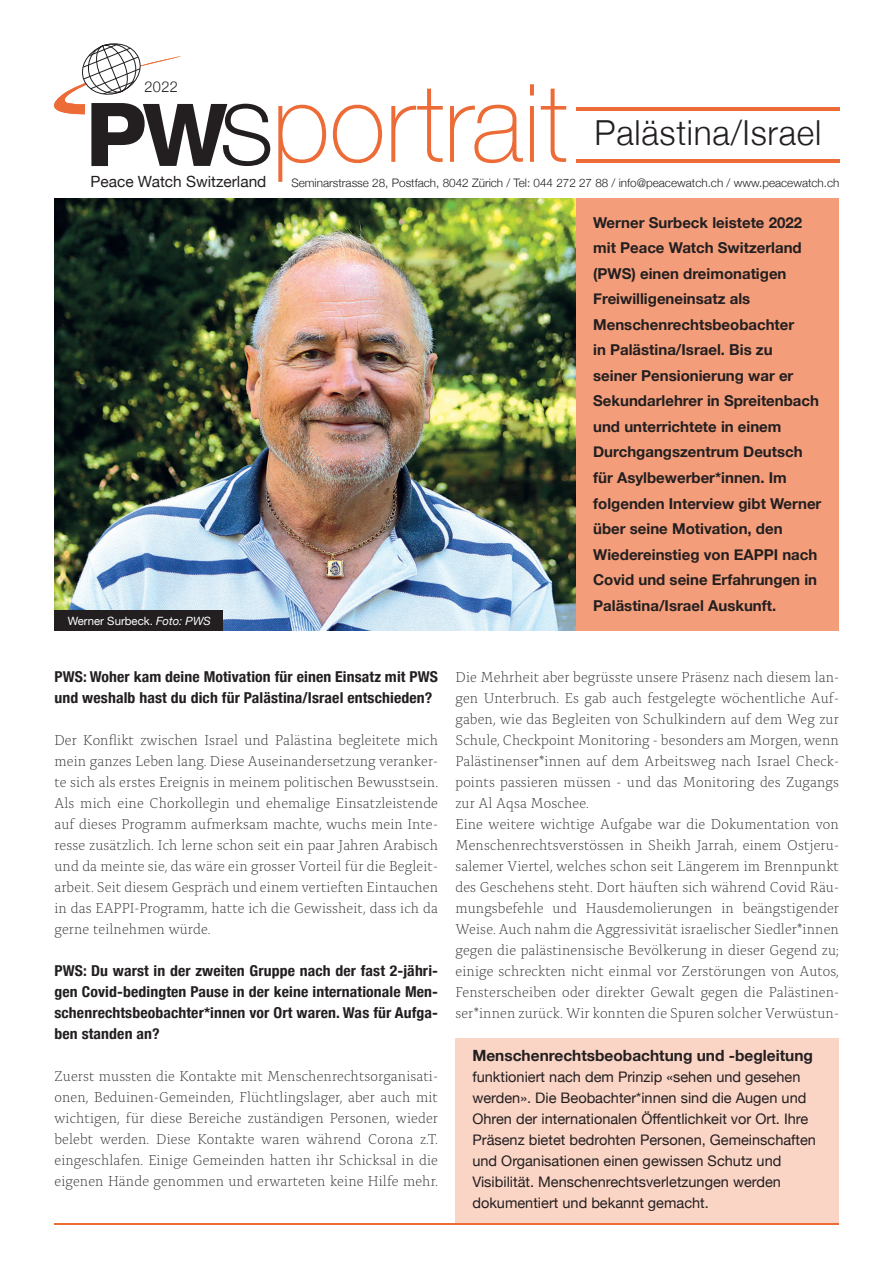
<style>
.page{position:relative;width:893px;height:1263px;background:#fff}
.page>*{position:absolute;margin:0;border:0;box-sizing:border-box;transform-origin:0 0}
.Mengensatz{font:100 108.6px "Helvetica Neue";color:#ed6b36;scale:.96 1}
.Mengensatz-2{font:300 34.5px "Helvetica Neue";letter-spacing:.02em;color:#231f20}
.Mengensatz-3{font:700 15.45px "Helvetica Neue";color:#231f20}
.Mengensatz-4{font:15.45px "Helvetica Neue";color:#231f20}
.Mengensatz-5{font:300 15px/21px "Alda OTCEV";letter-spacing:.005em;color:#231f20;text-align:justify;scale:.96 1}
.Mengensatz-6{font:700 15px/25.5px "Helvetica Neue";color:#231f20}
.Mengensatz-7{font:700 condensed 15px/21px "Helvetica Neue";letter-spacing:.005em;color:#231f20;scale:1.05 1}
.Mengensatz-8{font:300 15px "Helvetica Neue";color:#231f20}
.Mengensatz-9{font:14.55px/21px "Helvetica Neue";color:#231f20}
.Mengensatz-10{font:300 11.7px "Helvetica Neue";color:#231f20}
.Mengensatz-11{font:11.4px "Helvetica Neue";color:#fff}
.s1{font-style:italic}
</style>
<div class="page">
<img style="left:54px;top:198px;width:522px;height:432px">
<div style="left:54px;top:610px;width:168px;height:20px;background:#231f20"></div>
<svg style="left:54px;top:43px;width:216px;height:123px"></svg>
<hr style="left:576px;top:160px;width:264px;height:3px;background:#ed6b36">
<hr style="left:576px;top:107px;width:264px;height:3px;background:#ed6b36">
<div style="left:576px;top:198px;width:263px;height:432px;background:#f39d7a"></div>
<div style="left:455px;top:1037px;width:384px;height:186px;background:#fad4c5"></div>
<hr style="left:55px;top:1223px;width:784px;height:2px;background:#ed6b36">
<p class="Mengensatz-8" style="left:145px;top:75px;width:35px">2022</p>
<p class="Mengensatz" style="left:272px;top:41px;width:310px">portrait</p>
<p class="Mengensatz-2" style="left:594px;top:105px;width:228px">Palästina/Israel</p>
<p class="Mengensatz-4" style="left:90px;top:171px;width:177px">Peace Watch Switzerland</p>
<p class="Mengensatz-10" style="left:291px;top:174px;width:550px">Seminarstrasse 28, Postfach, 8042 Zürich / Tel: 044 272 27 88 / info@peacewatch.ch / www.peacewatch.ch</p>
<p class="Mengensatz-6" style="left:593px;top:210px;width:230px">Werner Surbeck leistete 2022 mit Peace Watch Switzerland (PWS) einen dreimonatigen<br>Freiwilligeneinsatz als<br>Menschenrechtsbeobachter<br>in Palästina/Israel. Bis zu<br>seiner Pensionierung war er<br>Sekundarlehrer in Spreitenbach und unterrichtete in einem<br>Durchgangszentrum Deutsch für Asylbewerber*innen. Im folgenden Interview gibt Werner über seine Motivation, den<br>Wiedereinstieg von EAPPI nach<br>Covid und seine Erfahrungen in<br>Palästina/Israel Auskunft.</p>
<p class="Mengensatz-11" style="left:68px;top:612px;width:145px">Werner Surbeck. <span class="s1">Foto: PWS</span></p>
<p class="Mengensatz-7" style="left:54px;top:665px;width:367px">PWS: Woher kam deine Motivation für einen Einsatz mit PWS und weshalb hast du dich für Palästina/Israel entschieden?</p>
<p class="Mengensatz-5" style="left:54px;top:729px;width:401px">Der Konflikt zwischen Israel und Palästina begleitete mich mein ganzes Leben lang. Diese Auseinandersetzung veranker&shy;te sich als erstes Ereignis in meinem politischen Bewusstsein.<br>Als mich eine Chorkollegin und ehemalige Einsatzleistende auf dieses Programm aufmerksam machte, wuchs mein Inte&shy;resse zusätzlich. Ich lerne schon seit ein paar Jahren Arabisch und da meinte sie, das wäre ein grosser Vorteil für die Begleit&shy;arbeit. Seit diesem Gespräch und einem vertieften Eintauchen in das EAPPI-Programm, hatte ich die Gewissheit, dass ich da gerne teilnehmen würde.</p>
<p class="Mengensatz-7" style="left:54px;top:959px;width:367px;text-align:justify">PWS: Du warst in der zweiten Gruppe nach der fast 2-jähri&shy;gen Covid-bedingten Pause in der keine internationale Men&shy;schenrechtsbeobachter*innen vor Ort waren. Was für Aufga&shy;ben standen an?</p>
<p class="Mengensatz-5" style="left:54px;top:1065px;width:401px">Zuerst mussten die Kontakte mit Menschenrechtsorganisati&shy;onen, Beduinen-Gemeinden, Flüchtlingslager, aber auch mit wichtigen, für diese Bereiche zuständigen Personen, wieder belebt werden. Diese Kontakte waren während Corona z.T. eingeschlafen. Einige Gemeinden hatten ihr Schicksal in die eigenen Hände genommen und erwarteten keine Hilfe mehr.</p>
<p class="Mengensatz-5" style="left:455px;top:666px;width:401px">Die Mehrheit aber begrüsste unsere Präsenz nach diesem lan&shy;gen Unterbruch. Es gab auch festgelegte wöchentliche Auf&shy;gaben, wie das Begleiten von Schulkindern auf dem Weg zur Schule, Checkpoint Monitoring - besonders am Morgen, wenn Palästinenser*innen auf dem Arbeitsweg nach Israel Check&shy;points passieren müssen - und das Monitoring des Zugangs zur Al Aqsa Moschee.</p>
<p class="Mengensatz-5" style="left:455px;top:813px;width:401px">Eine weitere wichtige Aufgabe war die Dokumentation von Menschenrechtsverstössen in Sheikh Jarrah, einem Ostjeru&shy;salemer Viertel, welches schon seit Längerem im Brennpunkt des Geschehens steht. Dort häuften sich während Covid Räu&shy;mungsbefehle und Hausdemolierungen in beängstigender Weise. Auch nahm die Aggressivität israelischer Siedler*innen gegen die palästinensische Bevölkerung in dieser Gegend zu; einige schreckten nicht einmal vor Zerstörungen von Autos, Fensterscheiben oder direkter Gewalt gegen die Palästinen&shy;ser*innen zurück. Wir konnten die Spuren solcher Verwüstun-</p>
<p class="Mengensatz-3" style="left:472px;top:1043px;width:342px">Menschenrechtsbeobachtung und -begleitung</p>
<p class="Mengensatz-9" style="left:472px;top:1067px;width:345px">funktioniert nach dem Prinzip «sehen und gesehen werden». Die Beobachter*innen sind die Augen und Ohren der internationalen Öffentlichkeit vor Ort. Ihre Präsenz bietet bedrohten Personen, Gemeinschaften und Organisationen einen gewissen Schutz und Visibilität. Menschenrechtsverletzungen werden dokumentiert und bekannt gemacht.</p>
</div>
